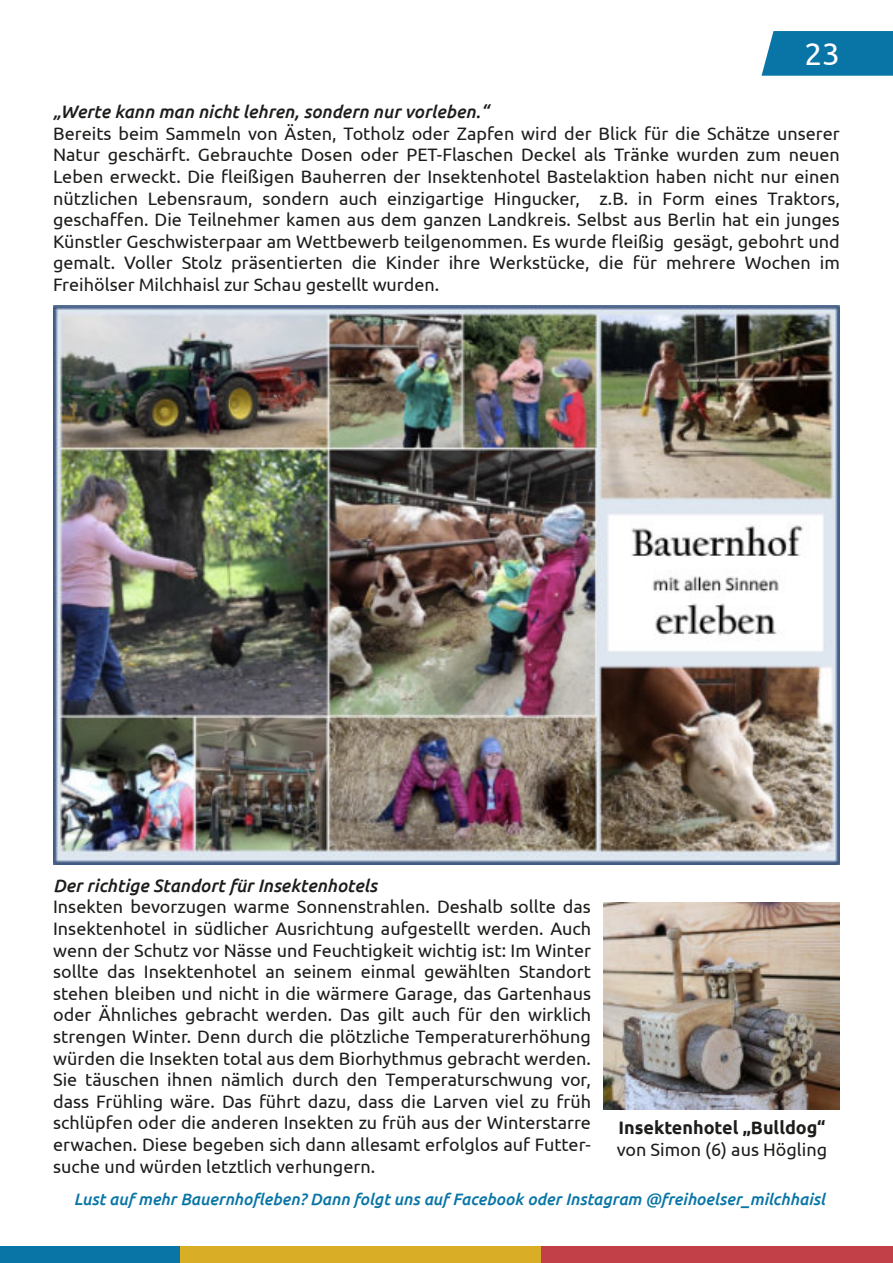
<style>
.page{position:relative;width:893px;height:1263px;background:#fff}
.page>*{position:absolute;margin:0;border:0;box-sizing:border-box;transform-origin:0 0}
.t1{font:31.5px "Ubuntu";color:#fff}
.t2{font:18px/21.6px "Ubuntu";color:#1d1d1b;text-align:justify}
.t3{font:italic 500 18px "Ubuntu";color:#1d1d1b}
.t4{font:700 18px "Ubuntu";color:#1d1d1b}
.t5{font:italic 500 16.5px "Ubuntu";color:#0875a6}
</style>
<div class="page">
<svg style="left:761px;top:31px;width:132px;height:45px;background:#157cab"></svg>
<div style="left:541px;top:1246px;width:352px;height:17px;background:#c24047"></div>
<div style="left:180px;top:1246px;width:361px;height:17px;background:#daad27"></div>
<div style="left:0;top:1246px;width:180px;height:17px;background:#0875a6"></div>
<img style="left:53px;top:305px;width:787px;height:559px">
<img style="left:604px;top:903px;width:236px;height:206px">
<h1 class="t1" style="left:804px;top:41px;width:37px">23</h1>
<p class="t3" style="left:53px;top:104px;width:437px">„Werte kann man nicht lehren, sondern nur vorleben.“</p>
<p class="t2" style="left:53px;top:124px;width:788px">Bereits beim Sammeln von Ästen, Totholz oder Zapfen wird der Blick für die Schätze unserer Natur geschärft. Gebrauchte Dosen oder PET-Flaschen Deckel als Tränke wurden zum neuen Leben erweckt. Die fleißigen Bauherren der Insektenhotel Bastelaktion haben nicht nur einen nützlichen Lebensraum, sondern auch einzigartige Hingucker, z.B. in Form eines Traktors, geschaffen. Die Teilnehmer kamen aus dem ganzen Landkreis. Selbst aus Berlin hat ein junges Künstler Geschwisterpaar am Wettbewerb teilgenommen. Es wurde fleißig gesägt, gebohrt und gemalt. Voller Stolz präsentierten die Kinder ihre Werkstücke, die für mehrere Wochen im Freihölser Milchhaisl zur Schau gestellt wurden.</p>
<p class="t3" style="left:53px;top:878px;width:325px">Der richtige Standort für Insektenhotels</p>
<p class="t2" style="left:53px;top:897px;width:539px">Insekten bevorzugen warme Sonnenstrahlen. Deshalb sollte das Insektenhotel in südlicher Ausrichtung aufgestellt werden. Auch wenn der Schutz vor Nässe und Feuchtigkeit wichtig ist: Im Winter sollte das Insektenhotel an seinem einmal gewählten Standort stehen bleiben und nicht in die wärmere Garage, das Gartenhaus oder Ähnliches gebracht werden. Das gilt auch für den wirklich strengen Winter. Denn durch die plötzliche Temperaturerhöhung würden die Insekten total aus dem Biorhythmus gebracht werden.<br>Sie täuschen ihnen nämlich durch den Temperaturschwung vor, dass Frühling wäre. Das führt dazu, dass die Larven viel zu früh schlüpfen oder die anderen Insekten zu früh aus der Winterstarre erwachen. Diese begeben sich dann allesamt erfolglos auf Futter&shy;suche und würden letztlich verhungern.</p>
<p class="t5" style="left:74px;top:1192px;width:753px">Lust auf mehr Bauernhofleben? Dann folgt uns auf Facebook oder Instagram @freihoelser_milchhaisl</p>
<p class="t4" style="left:618px;top:1120px;width:208px">Insektenhotel „Bulldog“</p>
<p class="t2" style="left:617px;top:1140px;width:212px">von Simon (6) aus Högling</p>
</div>
